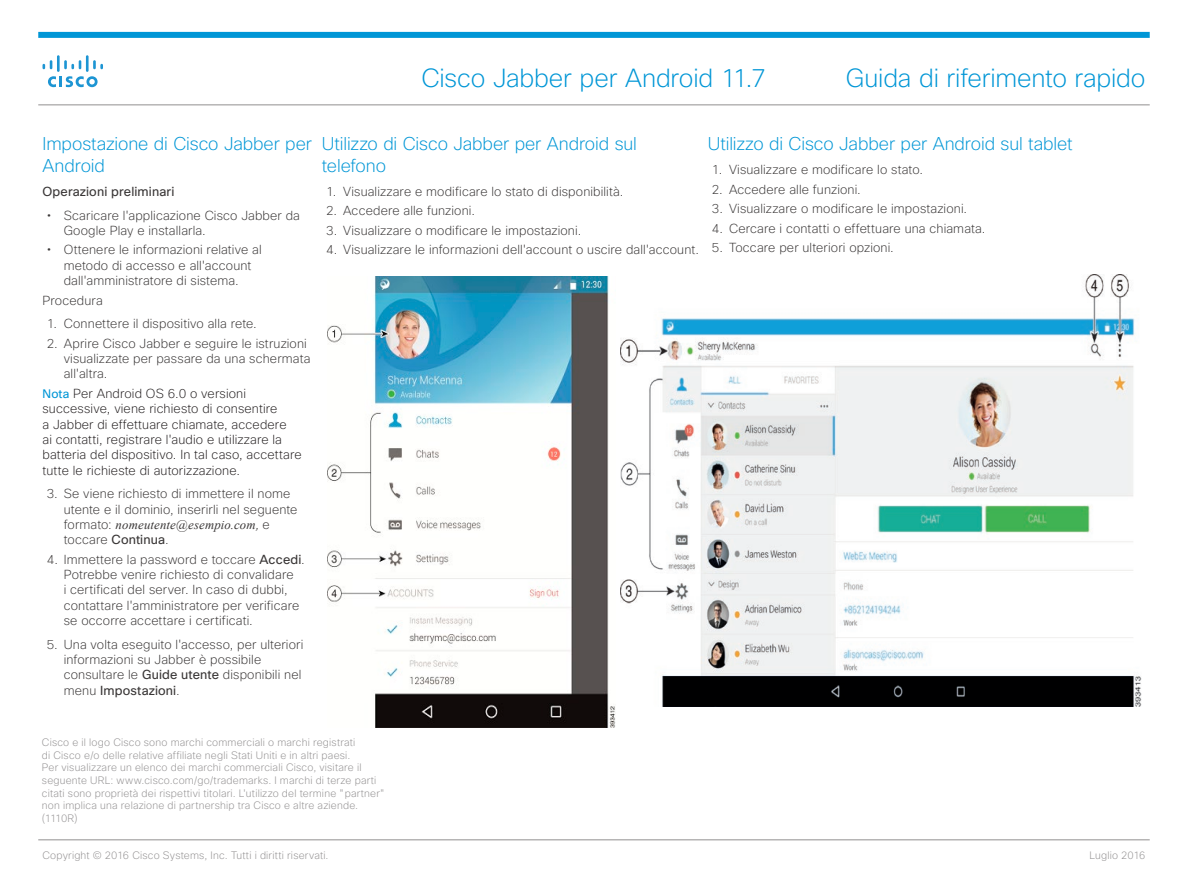
<style>
.page{position:relative;width:1188px;height:893px;background:#fff}
.page>*{position:absolute;margin:0;border:0;box-sizing:border-box;transform-origin:0 0}
.Header_center__produ{font:200 25.5px "Cisco Sans";letter-spacing:-.005em;color:#0096d6}
.Header_right__docume{font:200 25.5px "Cisco Sans";letter-spacing:-.01em;color:#0096d6}
.Heading_2{font:200 18px/21.6px "Cisco Sans";letter-spacing:-.005em;color:#0096d6}
.p__1{font:200 12.75px/15.3px "Cisco Sans";letter-spacing:.01em;color:#393636}
.note__1{font:200 12.75px/15.3px "Cisco Sans";letter-spacing:.01em;color:#231f20}
.Text{font:12.75px "Cisco Sans";letter-spacing:.01em;color:#393636}
.Trademark_text{font:200 10.5px/12.6px "Cisco Sans";letter-spacing:.015em;color:#918f90}
.Footer_left{font:200 10.5px "Cisco Sans";letter-spacing:.02em;color:#918f90}
.Footer_right{font:200 10.5px "Cisco Sans";letter-spacing:.01em;color:#918f90}
.s1{font-weight:400;font-size:12px;color:#0096d6}
.s2{font-family:"Times New Roman";font-weight:400;font-style:italic}
.s3{font-style:italic}
.s4{font-weight:400}
</style>
<div class="page">
<div style="left:38px;top:32px;width:1112px;height:6px;background:#0096d6"></div>
<svg style="left:48px;top:76px;width:50px;height:11px"></svg>
<svg style="left:43px;top:60px;width:9px;height:9px"></svg>
<hr style="left:57px;top:55px;width:3px;height:17px;background:#1d95d3">
<svg style="left:64px;top:60px;width:17px;height:9px"></svg>
<hr style="left:86px;top:55px;width:3px;height:17px;background:#1d95d3">
<svg style="left:93px;top:60px;width:10px;height:9px"></svg>
<hr style="left:38px;top:104px;width:1112px;height:1px;background:#918f90">
<hr style="left:38px;top:839px;width:1112px;height:1px;background:#918f90">
<img style="left:327px;top:276px;width:288px;height:451px">
<img style="left:621px;top:274px;width:520px;height:433px">
<p class="Header_center__produ" style="left:421px;top:62px;width:347px">Cisco Jabber per Android 11.7</p>
<p class="Header_right__docume" style="left:846px;top:62px;width:301px">Guida di riferimento rapido</p>
<p class="Heading_2" style="left:43px;top:133px;width:271px">Impostazione di Cisco Jabber per<br>Android</p>
<p class="Text" style="left:43px;top:183px;width:133px">Operazioni preliminari</p>
<p class="p__1" style="left:64px;top:207px;width:238px">Scaricare l'applicazione Cisco Jabber da<br>Google Play e installarla.</p>
<p class="p__1" style="left:64px;top:242px;width:200px">Ottenere le informazioni relative al metodo di accesso e all'account dall'amministratore di sistema.</p>
<p class="p__1" style="left:43px;top:292px;width:62px">Procedura</p>
<p class="p__1" style="left:47px;top:316px;width:212px">1. Connettere il dispositivo alla rete.</p>
<p class="p__1" style="left:64px;top:336px;width:248px;text-indent:-17px">2. Aprire Cisco Jabber e seguire le istruzioni visualizzate per passare da una schermata all'altra.</p>
<p class="note__1" style="left:43px;top:386px;width:261px"><span class="s1">Nota</span> Per Android OS 6.0 o versioni successive, viene richiesto di consentire<br>a Jabber di effettuare chiamate, accedere<br>ai contatti, registrare l'audio e utilizzare la batteria del dispositivo. In tal caso, accettare tutte le richieste di autorizzazione.</p>
<p class="p__1" style="left:64px;top:486px;width:235px;text-indent:-17px">3. Se viene richiesto di immettere il nome utente e il dominio, inserirli nel seguente formato: <span class="s2">nomeutente@esempio.com</span><span class="s3">,</span> e toccare <span class="s4">Continua</span>.</p>
<p class="p__1" style="left:64px;top:552px;width:243px;text-indent:-17px">4. Immettere la password e toccare <span class="s4">Accedi</span>.<br>Potrebbe venire richiesto di convalidare<br>i certificati del server. In caso di dubbi, contattare l'amministratore per verificare se occorre accettare i certificati.</p>
<p class="p__1" style="left:64px;top:637px;width:241px;text-indent:-17px">5. Una volta eseguito l'accesso, per ulteriori informazioni su Jabber è possibile consultare le <span class="s4">Guide utente</span> disponibili nel menu <span class="s4">Impostazioni</span>.</p>
<p class="Heading_2" style="left:322px;top:133px;width:317px">Utilizzo di Cisco Jabber per Android sul telefono</p>
<p class="p__1" style="left:326px;top:183px;width:299px">1. Visualizzare e modificare lo stato di disponibilità.</p>
<p class="p__1" style="left:326px;top:203px;width:150px">2. Accedere alle funzioni.</p>
<p class="p__1" style="left:326px;top:223px;width:257px">3. Visualizzare o modificare le impostazioni.</p>
<p class="p__1" style="left:326px;top:242px;width:374px">4. Visualizzare le informazioni dell'account o uscire dall'account.</p>
<p class="Heading_2" style="left:708px;top:133px;width:366px">Utilizzo di Cisco Jabber per Android sul tablet</p>
<p class="p__1" style="left:712px;top:162px;width:213px">1. Visualizzare e modificare lo stato.</p>
<p class="p__1" style="left:712px;top:181px;width:150px">2. Accedere alle funzioni.</p>
<p class="p__1" style="left:712px;top:201px;width:257px">3. Visualizzare o modificare le impostazioni.</p>
<p class="p__1" style="left:712px;top:221px;width:275px">4. Cercare i contatti o effettuare una chiamata.</p>
<p class="p__1" style="left:712px;top:240px;width:183px">5. Toccare per ulteriori opzioni.</p>
<p class="Trademark_text" style="left:42px;top:736px;width:346px">Cisco e il logo Cisco sono marchi commerciali o marchi registrati<br>di Cisco e/o delle relative affiliate negli Stati Uniti e in altri paesi.<br>Per visualizzare un elenco dei marchi commerciali Cisco, visitare il seguente URL: www.cisco.com/go/trademarks. I marchi di terze parti citati sono proprietà dei rispettivi titolari. L'utilizzo del termine "partner" non implica una relazione di partnership tra Cisco e altre aziende. (1110R)</p>
<p class="Footer_left" style="left:43px;top:848px;width:288px">Copyright © 2016 Cisco Systems, Inc. Tutti i diritti riservati.</p>
<p class="Footer_right" style="left:1089px;top:848px;width:58px">Luglio 2016</p>
</div>
